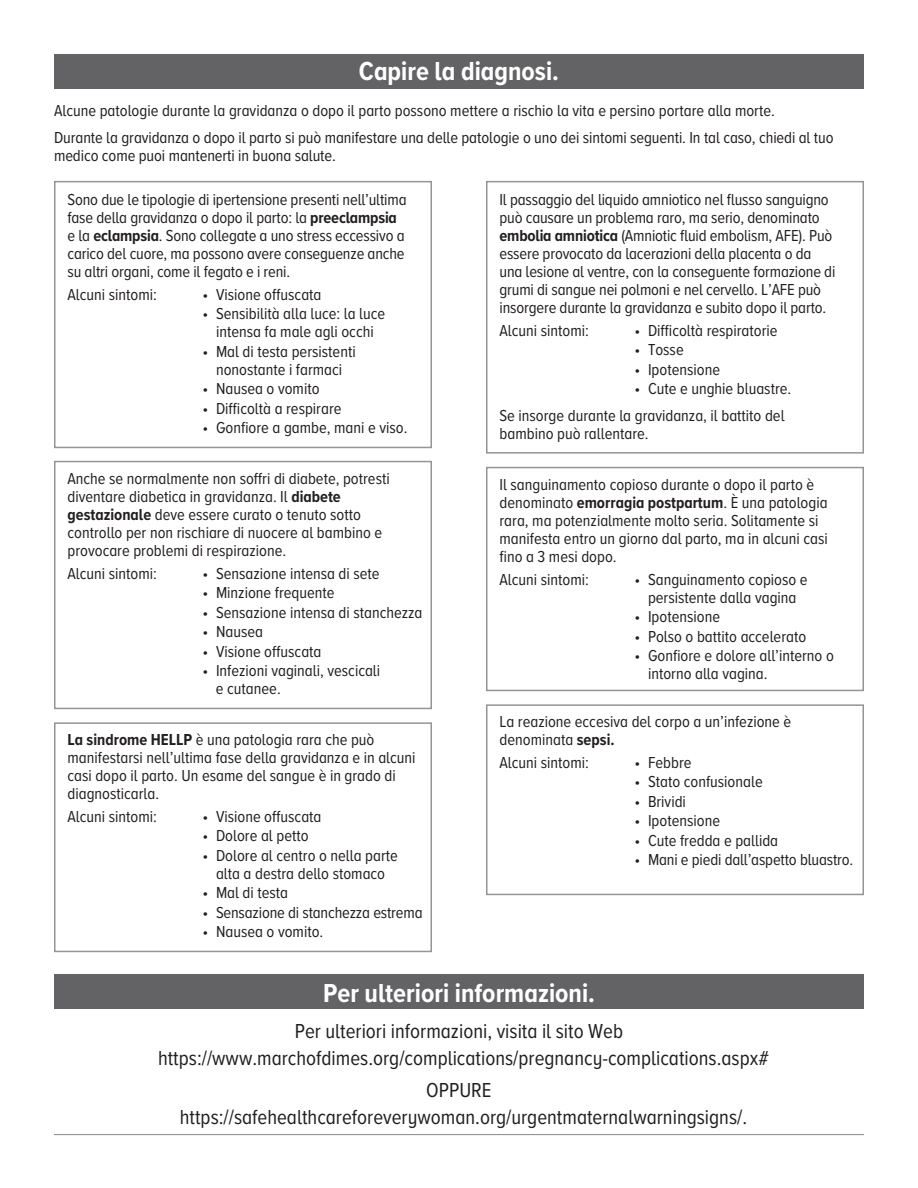
<style>
.page{position:relative;width:918px;height:1188px;background:#fff}
.page>*{position:absolute;margin:0;border:0;box-sizing:border-box;transform-origin:0 0}
.Head_-_a{font:700 27px "Proxima Nova A Cond";color:#fff}
.Text{font:21px "Proxima Nova A Cond";color:#231f20}
.Text-2{font:16.5px/18px "Proxima Nova A Cond";color:#231f20}
.Symptoms{font:16.5px/18px "Proxima Nova A Cond";color:#231f20;text-align:center}
.hanging_indent{font:16.5px/18px "Proxima Nova A Cond";color:#231f20;text-align:center}
.s1{font-weight:700}
</style>
<div class="page">
<div style="left:54px;top:54px;width:810px;height:34px;background:#636366"></div>
<div style="left:54px;top:975px;width:810px;height:34px;background:#636366"></div>
<div style="left:54px;top:181px;width:378px;height:267px;border:2px solid #939598"></div>
<div style="left:54px;top:461px;width:378px;height:248px;border:2px solid #939598"></div>
<div style="left:54px;top:722px;width:378px;height:230px;border:2px solid #939598"></div>
<div style="left:486px;top:181px;width:378px;height:273px;border:2px solid #939598"></div>
<div style="left:486px;top:467px;width:378px;height:224px;border:2px solid #939598"></div>
<div style="left:486px;top:704px;width:378px;height:191px;border:2px solid #939598"></div>
<hr style="left:54px;top:1134px;width:810px;height:1px;background:#939598">
<p class="Head_-_a" style="left:359px;top:51px;width:202px">Capire la diagnosi.</p>
<p class="Text-2" style="left:54px;top:101px;width:722px">Alcune patologie durante la gravidanza o dopo il parto possono mettere a rischio la vita e persino portare alla morte.</p>
<p class="Text-2" style="left:54px;top:128px;width:781px">Durante la gravidanza o dopo il parto si può manifestare una delle patologie o uno dei sintomi seguenti. In tal caso, chiedi al tuo medico come puoi mantenerti in buona salute.</p>
<p class="Text-2" style="left:67px;top:190px;width:341px">Sono due le tipologie di ipertensione presenti nell’ultima fase della gravidanza o dopo il parto: la <span class="s1">preeclampsia </span>e la <span class="s1">eclampsia</span>. Sono collegate a uno stress eccessivo a carico del cuore, ma possono avere conseguenze anche su altri organi, come il fegato e i reni.</p>
<p class="Symptoms" style="left:68px;top:284px;width:91px">Alcuni sintomi:</p>
<p class="Symptoms" style="left:203px;top:284px;width:121px">• Visione offuscata</p>
<p class="Symptoms" style="left:203px;top:304px;width:184px">• Sensibilità alla luce: la luce intensa fa male agli occhi</p>
<p class="Symptoms" style="left:203px;top:341px;width:155px">• Mal di testa persistenti nonostante i farmaci</p>
<p class="Symptoms" style="left:203px;top:379px;width:119px">• Nausea o vomito</p>
<p class="Symptoms" style="left:203px;top:398px;width:141px">• Difficoltà a respirare</p>
<p class="Symptoms" style="left:203px;top:418px;width:207px">• Gonfiore a gambe, mani e viso.</p>
<p class="Text-2" style="left:68px;top:469px;width:324px">Anche se normalmente non soffri di diabete, potresti diventare diabetica in gravidanza. Il <span class="s1">diabete gestazionale</span> deve essere curato o tenuto sotto controllo per non rischiare di nuocere al bambino e provocare problemi di respirazione.</p>
<p class="Symptoms" style="left:68px;top:563px;width:91px">Alcuni sintomi:</p>
<p class="Symptoms" style="left:203px;top:563px;width:179px">• Sensazione intensa di sete</p>
<p class="Symptoms" style="left:203px;top:583px;width:134px">• Minzione frequente</p>
<p class="Symptoms" style="left:203px;top:602px;width:222px">• Sensazione intensa di stanchezza</p>
<p class="Symptoms" style="left:203px;top:622px;width:62px">• Nausea</p>
<p class="Symptoms" style="left:203px;top:641px;width:121px">• Visione offuscata</p>
<p class="Symptoms" style="left:216px;top:661px;width:166px;text-align:left;text-indent:-13px">• Infezioni vaginali, vescicali e cutanee.</p>
<p class="Text-2" style="left:67px;top:730px;width:350px"><span class="s1">La sindrome HELLP</span> è una patologia rara che può manifestarsi nell’ultima fase della gravidanza e in alcuni casi dopo il parto. Un esame del sangue è in grado di diagnosticarla.</p>
<p class="Symptoms" style="left:68px;top:806px;width:91px">Alcuni sintomi:</p>
<p class="Symptoms" style="left:203px;top:806px;width:121px">• Visione offuscata</p>
<p class="hanging_indent" style="left:203px;top:826px;width:108px">• Dolore al petto</p>
<p class="hanging_indent" style="left:203px;top:845px;width:197px">• Dolore al centro o nella parte alta a destra dello stomaco</p>
<p class="Symptoms" style="left:203px;top:883px;width:87px">• Mal di testa</p>
<p class="hanging_indent" style="left:203px;top:902px;width:222px">• Sensazione di stanchezza estrema</p>
<p class="hanging_indent" style="left:203px;top:922px;width:122px">• Nausea o vomito.</p>
<p class="Text-2" style="left:500px;top:190px;width:337px">Il passaggio del liquido amniotico nel flusso sanguigno può causare un problema raro, ma serio, denominato <span class="s1">embolia amniotica</span> (Amniotic fluid embolism, AFE). Può essere provocato da lacerazioni della placenta o da una lesione al ventre, con la conseguente formazione di grumi di sangue nei polmoni e nel cervello. L’AFE può insorgere durante la gravidanza e subito dopo il parto.</p>
<p class="Symptoms" style="left:500px;top:320px;width:91px">Alcuni sintomi:</p>
<p class="Symptoms" style="left:635px;top:320px;width:145px">• Difficoltà respiratorie</p>
<p class="Symptoms" style="left:635px;top:340px;width:51px">• Tosse</p>
<p class="Symptoms" style="left:635px;top:359px;width:87px">• Ipotensione</p>
<p class="Symptoms" style="left:635px;top:379px;width:158px">• Cute e unghie bluastre.</p>
<p class="Text-2" style="left:500px;top:406px;width:287px">Se insorge durante la gravidanza, il battito del bambino può rallentare.</p>
<p class="Text-2" style="left:500px;top:475px;width:330px">Il sanguinamento copioso durante o dopo il parto è denominato <span class="s1">emorragia postpartum</span>. È una patologia rara, ma potenzialmente molto seria. Solitamente si manifesta entro un giorno dal parto, ma in alcuni casi fino a 3 mesi dopo.</p>
<p class="Symptoms" style="left:500px;top:569px;width:91px">Alcuni sintomi:</p>
<p class="Symptoms" style="left:635px;top:569px;width:175px">• Sanguinamento copioso e persistente dalla vagina</p>
<p class="Symptoms" style="left:635px;top:607px;width:87px">• Ipotensione</p>
<p class="Symptoms" style="left:635px;top:626px;width:173px">• Polso o battito accelerato</p>
<p class="Symptoms" style="left:648px;top:646px;width:187px;text-align:left;text-indent:-13px">• Gonfiore e dolore all’interno o intorno alla vagina.</p>
<p class="Text-2" style="left:500px;top:712px;width:293px">La reazione eccesiva del corpo a un’infezione è denominata <span class="s1">sepsi.</span></p>
<p class="Symptoms" style="left:500px;top:752px;width:91px">Alcuni sintomi:</p>
<p class="Symptoms" style="left:635px;top:752px;width:59px">• Febbre</p>
<p class="Symptoms" style="left:635px;top:772px;width:130px">• Stato confusionale</p>
<p class="Symptoms" style="left:635px;top:791px;width:53px">• Brividi</p>
<p class="Symptoms" style="left:635px;top:811px;width:87px">• Ipotensione</p>
<p class="Symptoms" style="left:635px;top:830px;width:145px">• Cute fredda e pallida</p>
<p class="Symptoms" style="left:635px;top:850px;width:220px">• Mani e piedi dall’aspetto bluastro.</p>
<p class="Head_-_a" style="left:323px;top:973px;width:273px">Per ulteriori informazioni.</p>
<p class="Text" style="left:295px;top:1015px;width:330px">Per ulteriori informazioni, visita il sito Web</p>
<p class="Text" style="left:158px;top:1043px;width:612px">https://www.marchofdimes.org/complications/pregnancy-complications.aspx#</p>
<p class="Text" style="left:426px;top:1074px;width:67px">OPPURE</p>
<p class="Text" style="left:180px;top:1101px;width:569px">https://safehealthcareforeverywoman.org/urgentmaternalwarningsigns/.</p>
</div>
